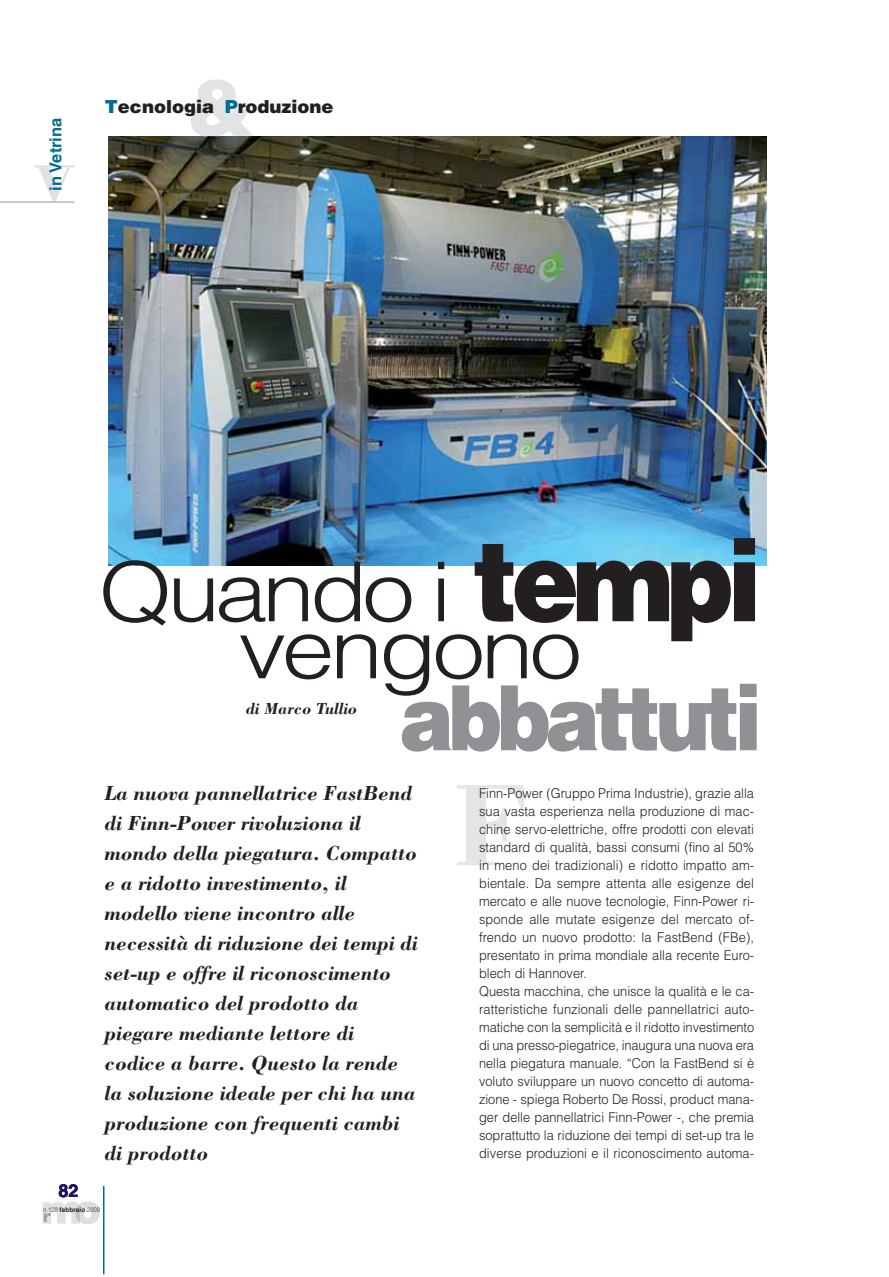
<style>
.page{position:relative;width:889px;height:1277px;background:#fff}
.page>*{position:absolute;margin:0;border:0;box-sizing:border-box;transform-origin:0 0}
.t1{font:900 90px "Helvetica LT";letter-spacing:-.065em;color:#8f9194;scale:.9 1}
.t2{font:300 82.5px "Helvetica LT";letter-spacing:-.045em;color:#231f20;scale:1.15 1}
.t3{font:italic 700 21px/30px "Bodoni LT";color:#231f20}
.t4{font:900 18px "Helvetica LT";color:#231f20}
.t5{font:700 18px "Helvetica LT";color:#1b1464}
.t6{font:italic 700 16.5px "Bodoni LT";color:#231f20}
.t7{font:700 16.5px "Helvetica LT";color:#006d91}
.t8{font:300 13.5px/18px "Helvetica LT";color:#231f20;scale:.95 1}
.t9{font:300 6.6px "Helvetica LT";color:#231f20;scale:.9 1}
.s1{color:#006d91}
.s2{font-weight:900;font-size:112.5px}
.s3{font-weight:700}
</style>
<div class="page">
<img style="left:109px;top:137px;width:657px;height:429px">
<svg style="left:191px;top:79px;width:62px;height:59px"></svg>
<svg style="left:43px;top:1201px;width:57px;height:23px"></svg>
<hr style="left:103px;top:1186px;width:1px;height:88px;background:#006d91">
<svg style="left:34px;top:165px;width:41px;height:37px"></svg>
<hr style="left:0;top:202px;width:74px;height:1px;background:#939598">
<svg style="left:457px;top:785px;width:67px;height:80px"></svg>
<p class="t7" style="left:50px;top:191px;width:74px;rotate:-90deg">in Vetrina</p>
<p class="t4" style="left:105px;top:98px;width:230px"><span class="s1">T</span>ecnologia <span class="s1">P</span>roduzione</p>
<p class="t5" style="left:58px;top:1184px;width:22px">82</p>
<p class="t2" style="left:99px;top:553px;width:577px">Quando i <span class="s2">tempi</span></p>
<p class="t2" style="left:238px;top:610px;width:300px">vengono</p>
<p class="t1" style="left:400px;top:675px;width:403px">abbattuti</p>
<p class="t6" style="left:246px;top:702px;width:113px">di Marco Tullio</p>
<p class="t3" style="left:104px;top:780px;width:315px">La nuova pannellatrice FastBend di Finn-Power rivoluziona il mondo della piegatura. Compatto e a ridotto investimento, il modello viene incontro alle necessità di riduzione dei tempi di set-up e offre il riconoscimento automatico del prodotto da piegare mediante lettore di codice a barre. Questo la rende la soluzione ideale per chi ha una produzione con frequenti cambi di prodotto</p>
<p class="t8" style="left:479px;top:785px;width:291px">Finn-Power (Gruppo Prima Industrie), grazie alla sua vasta esperienza nella produzione di mac&shy;chine servo-elettriche, offre prodotti con elevati standard di qualità, bassi consumi (fino al 50% in meno dei tradizionali) e ridotto impatto am&shy;bientale. Da sempre attenta alle esigenze del mercato e alle nuove tecnologie, Finn-Power ri&shy;sponde alle mutate esigenze del mercato of&shy;frendo un nuovo prodotto: la FastBend (FBe), presentato in prima mondiale alla recente Euro&shy;blech di Hannover.<br>Questa macchina, che unisce la qualità e le ca&shy;ratteristiche funzionali delle pannellatrici auto&shy;matiche con la semplicità e il ridotto investimento di una presso-piegatrice, inaugura una nuova era nella piegatura manuale. “Con la FastBend si è voluto sviluppare un nuovo concetto di automa&shy;zione - spiega Roberto De Rossi, product mana&shy;ger delle pannellatrici Finn-Power -, che premia soprattutto la riduzione dei tempi di set-up tra le diverse produzioni e il riconoscimento automa-</p>
<p class="t9" style="left:43px;top:1207px;width:64px">n.128 <span class="s3">febbraio</span> 2009</p>
</div>
